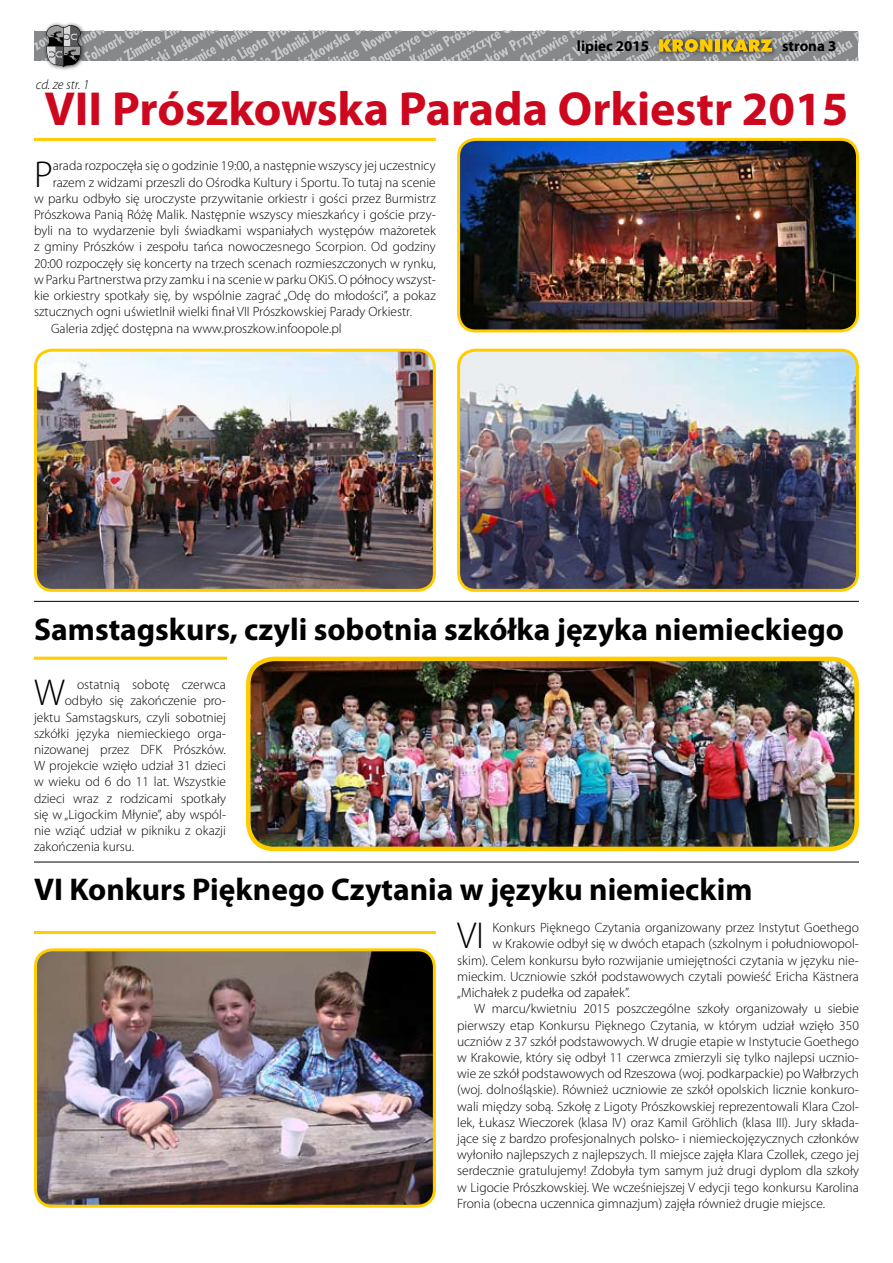
<style>
.page{position:relative;width:893px;height:1263px;background:#fff}
.page>*{position:absolute;margin:0;border:0;box-sizing:border-box;transform-origin:0 0}
.t1{font:700 48px "Myriad Pro";color:#cd071e}
.t2{font:300 37.5px "Myriad Pro";color:#000}
.t3{font:700 31.5px "Myriad Pro";color:#000}
.t4{font:700 15px "Myriad Pro";color:#000}
.t5{font:300 13.5px "Myriad Pro";color:#000}
.t6{font:italic 300 13.5px "Myriad Pro";letter-spacing:-.005em;color:#000}
</style>
<div class="page">
<div style="left:43px;top:21px;width:43px;height:50px;background:#000;opacity:.75"></div>
<svg style="left:34px;top:25px;width:824px;height:43px"></svg>
<hr style="left:34px;top:931px;width:402px;height:3px;background:#fc0">
<hr style="left:34px;top:657px;width:193px;height:3px;background:#fc0">
<img style="left:38px;top:952px;width:394px;height:252px">
<div style="left:34px;top:948px;width:402px;height:260px;border:3px solid #fc0;border-radius:17px"></div>
<img style="left:460px;top:139px;width:397px;height:192px">
<div style="left:457px;top:138px;width:402px;height:194px;border:3px solid #fc0;border-radius:17px"></div>
<img style="left:36px;top:350px;width:397px;height:239px">
<div style="left:34px;top:349px;width:402px;height:243px;border:3px solid #fc0;border-radius:17px"></div>
<img style="left:460px;top:350px;width:396px;height:238px">
<div style="left:457px;top:349px;width:402px;height:243px;border:3px solid #fc0;border-radius:17px"></div>
<img style="left:248px;top:659px;width:609px;height:190px">
<div style="left:246px;top:657px;width:613px;height:194px;border:5px solid #fc0;border-radius:26px"></div>
<hr style="left:34px;top:862px;width:825px;height:1px;background:#000">
<hr style="left:34px;top:601px;width:825px;height:1px;background:#000">
<hr style="left:34px;top:138px;width:402px;height:3px;background:#fc0">
<p class="t4" style="left:577px;top:36px;width:74px">lipiec 2015</p>
<p class="t4" style="left:782px;top:36px;width:56px">strona 3</p>
<p class="t6" style="left:36px;top:77px;width:55px">cd. ze str. 1</p>
<h1 class="t1" style="left:44px;top:78px;width:806px">VII Prószkowska Parada Orkiestr 2015</h1>
<h2 class="t2" style="left:34px;top:151px;width:20px">P</h2>
<p class="t5" style="left:53px;top:158px;width:384px">arada rozpoczęła się o godzinie 19:00, a następnie wszyscy jej uczestnicy</p>
<p class="t5" style="left:53px;top:174px;width:384px">razem z widzami przeszli do Ośrodka Kultury i Sportu. To tutaj na scenie</p>
<p class="t5" style="left:34px;top:190px;width:403px">w parku odbyło się uroczyste przywitanie orkiestr i gości przez Burmistrz</p>
<p class="t5" style="left:34px;top:206px;width:403px">Prószkowa Panią Różę Malik. Następnie wszyscy mieszkańcy i goście przy-</p>
<p class="t5" style="left:34px;top:223px;width:403px">byli na to wydarzenie byli świadkami wspaniałych występów mażoretek</p>
<p class="t5" style="left:34px;top:239px;width:403px">z gminy Prószków i zespołu tańca nowoczesnego Scorpion. Od godziny</p>
<p class="t5" style="left:34px;top:255px;width:403px">20:00 rozpoczęły się koncerty na trzech scenach rozmieszczonych w rynku,</p>
<p class="t5" style="left:34px;top:271px;width:403px">w Parku Partnerstwa przy zamku i na scenie w parku OKiS. O północy wszyst-</p>
<p class="t5" style="left:34px;top:287px;width:403px">kie orkiestry spotkały się, by wspólnie zagrać „Odę do młodości”, a pokaz</p>
<p class="t5" style="left:34px;top:304px;width:379px">sztucznych ogni uświetlnił wielki finał VII Prószkowskiej Parady Orkiestr.</p>
<p class="t5" style="left:51px;top:320px;width:292px">Galeria zdjęć dostępna na www.proszkow.infoopole.pl</p>
<h3 class="t3" style="left:34px;top:609px;width:811px">Samstagskurs, czyli sobotnia szkółka języka niemieckiego</h3>
<h2 class="t2" style="left:34px;top:670px;width:32px">W</h2>
<p class="t5" style="left:77px;top:676px;width:150px">ostatnią sobotę czerwca</p>
<p class="t5" style="left:65px;top:693px;width:163px">odbyło się zakończenie pro-</p>
<p class="t5" style="left:34px;top:709px;width:193px">jektu Samstagskurs, czyli sobotniej</p>
<p class="t5" style="left:34px;top:725px;width:193px">szkółki języka niemieckiego orga-</p>
<p class="t5" style="left:34px;top:741px;width:193px">nizowanej przez DFK Prószków.</p>
<p class="t5" style="left:34px;top:757px;width:194px">W projekcie wzięło udział 31 dzieci</p>
<p class="t5" style="left:34px;top:774px;width:194px">w wieku od 6 do 11 lat. Wszystkie</p>
<p class="t5" style="left:34px;top:790px;width:193px">dzieci wraz z rodzicami spotkały</p>
<p class="t5" style="left:34px;top:806px;width:193px">się w „Ligockim Młynie”, aby wspól-</p>
<p class="t5" style="left:34px;top:822px;width:193px">nie wziąć udział w pikniku z okazji</p>
<p class="t5" style="left:34px;top:839px;width:102px">zakończenia kursu.</p>
<h3 class="t3" style="left:34px;top:869px;width:720px">VI Konkurs Pięknego Czytania w języku niemieckim</h3>
<h2 class="t2" style="left:457px;top:913px;width:29px">VI</h2>
<p class="t5" style="left:492px;top:920px;width:368px">Konkurs Pięknego Czytania organizowany przez Instytut Goethego</p>
<p class="t5" style="left:492px;top:936px;width:368px">w Krakowie odbył się w dwóch etapach (szkolnym i południowopol-</p>
<p class="t5" style="left:457px;top:952px;width:403px">skim). Celem konkursu było rozwijanie umiejętności czytania w języku nie-</p>
<p class="t5" style="left:457px;top:968px;width:403px">mieckim. Uczniowie szkół podstawowych czytali powieść Ericha Kästnera</p>
<p class="t5" style="left:457px;top:984px;width:174px">„Michałek z pudełka od zapałek”.</p>
<p class="t5" style="left:474px;top:1001px;width:386px">W marcu/kwietniu 2015 poszczególne szkoły organizowały u siebie</p>
<p class="t5" style="left:457px;top:1017px;width:403px">pierwszy etap Konkursu Pięknego Czytania, w którym udział wzięło 350</p>
<p class="t5" style="left:457px;top:1033px;width:403px">uczniów z 37 szkół podstawowych. W drugie etapie w Instytucie Goethego</p>
<p class="t5" style="left:457px;top:1049px;width:403px">w Krakowie, który się odbył 11 czerwca zmierzyli się tylko najlepsi ucznio-</p>
<p class="t5" style="left:457px;top:1065px;width:403px">wie ze szkół podstawowych od Rzeszowa (woj. podkarpackie) po Wałbrzych</p>
<p class="t5" style="left:457px;top:1082px;width:403px">(woj. dolnośląskie). Również uczniowie ze szkół opolskich licznie konkuro-</p>
<p class="t5" style="left:457px;top:1098px;width:403px">wali między sobą. Szkołę z Ligoty Prószkowskiej reprezentowali Klara Czol-</p>
<p class="t5" style="left:457px;top:1114px;width:403px">lek, Łukasz Wieczorek (klasa IV) oraz Kamil Gröhlich (klasa III). Jury składa-</p>
<p class="t5" style="left:457px;top:1130px;width:403px">jące się z bardzo profesjonalnych polsko- i niemieckojęzycznych członków</p>
<p class="t5" style="left:457px;top:1147px;width:403px">wyłoniło najlepszych z najlepszych. II miejsce zajęła Klara Czollek, czego jej</p>
<p class="t5" style="left:457px;top:1163px;width:403px">serdecznie gratulujemy! Zdobyła tym samym już drugi dyplom dla szkoły</p>
<p class="t5" style="left:457px;top:1179px;width:403px">w Ligocie Prószkowskiej. We wcześniejszej V edycji tego konkursu Karolina</p>
<p class="t5" style="left:457px;top:1195px;width:369px">Fronia (obecna uczennica gimnazjum) zajęła również drugie miejsce.</p>
</div>
